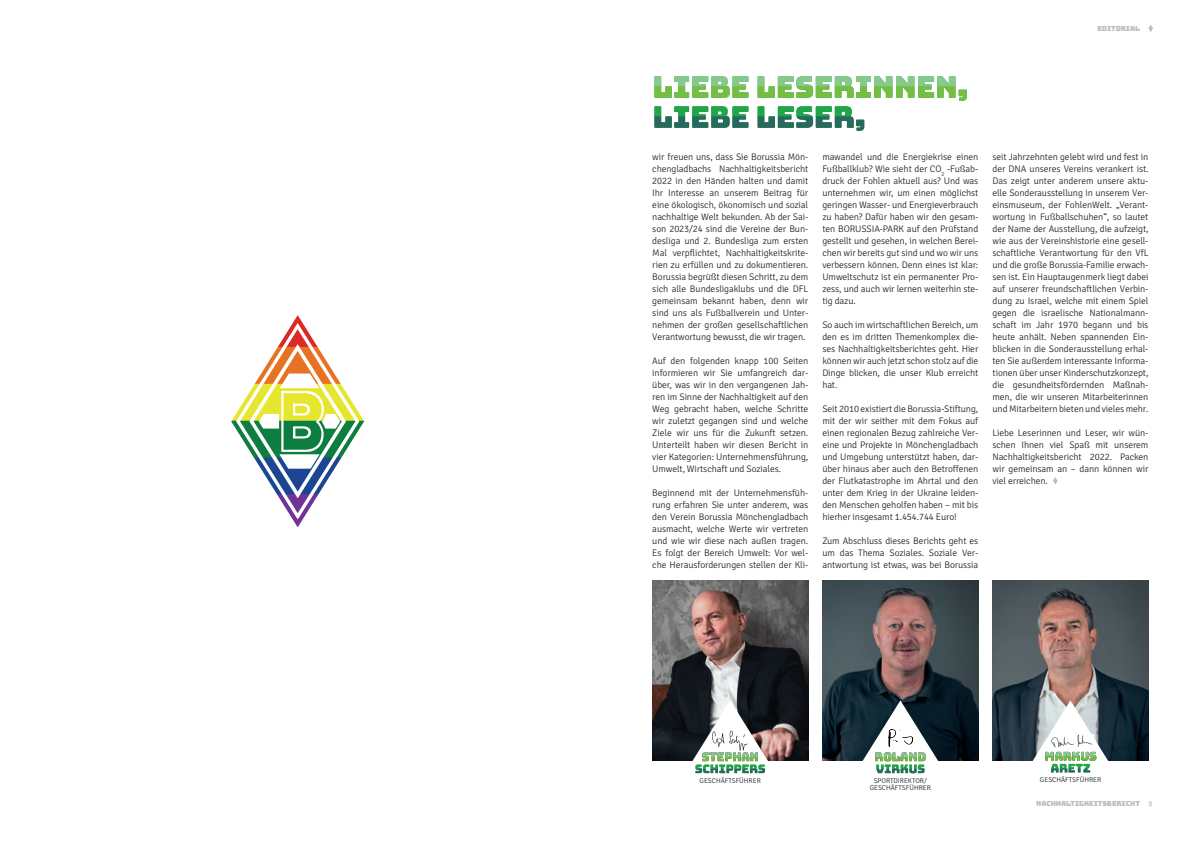
<style>
.page{position:relative;width:1191px;height:842px;background:#fff}
.page>*{position:absolute;margin:0;border:0;box-sizing:border-box;transform-origin:0 0}
.t1{font:300 9.5px/12px "Signika Negative";letter-spacing:-.01em;color:#231f20;text-align:justify}
.t2{font:300 7px/7px "Signika Negative";color:#161b21;text-align:center}
.t3{font:7px "Bungee";letter-spacing:-.01em;color:#bcbdc0}
.s1{color:#161b21}
.s2{font-family:"Signika";font-weight:700}
</style>
<div class="page">
<svg style="left:1148px;top:25px;width:5px;height:7px"></svg>
<svg style="left:1053px;top:477px;width:4px;height:7px"></svg>
<svg style="left:654px;top:76px;width:313px;height:55px"></svg>
<img style="left:834px;top:76px;width:121px;height:22px">
<img style="left:652px;top:580px;width:156px;height:180px">
<img style="left:992px;top:580px;width:156px;height:180px">
<img style="left:822px;top:580px;width:156px;height:180px">
<svg style="left:672px;top:700px;width:116px;height:74px"></svg>
<img style="left:709px;top:752px;width:49px;height:9px">
<svg style="left:842px;top:700px;width:116px;height:74px"></svg>
<img style="left:875px;top:752px;width:50px;height:9px">
<svg style="left:1012px;top:700px;width:116px;height:73px"></svg>
<img style="left:1056px;top:752px;width:40px;height:9px">
<img style="left:231px;top:315px;width:133px;height:212px">
<svg style="left:236px;top:323px;width:123px;height:196px"></svg>
<img style="left:711px;top:730px;width:37px;height:22px">
<img style="left:888px;top:730px;width:24px;height:17px">
<img style="left:1050px;top:734px;width:43px;height:13px">
<p class="t3" style="left:1097px;top:24px;width:44px">EDITORIAL</p>
<p class="t1" style="left:652px;top:151px;width:157px">wir freuen uns, dass Sie Borussia Mön&shy;chengladbachs Nachhaltigkeitsbericht 2022 in den Händen halten und damit Ihr Interesse an unserem Beitrag für eine ökologisch, ökonomisch und sozial nachhaltige Welt bekunden. Ab der Sai&shy;son 2023/24 sind die Vereine der Bun&shy;desliga und 2. Bundesliga zum ersten Mal verpflichtet, Nachhaltigkeitskrite&shy;rien zu erfüllen und zu dokumentieren.<br>Borussia begrüßt diesen Schritt, zu dem sich alle Bundesligaklubs und die DFL gemeinsam bekannt haben, denn wir sind uns als Fußballverein und Unter&shy;nehmen der großen gesellschaftlichen Verantwortung bewusst, die wir tragen.</p>
<p class="t1" style="left:652px;top:355px;width:157px">Auf den folgenden knapp 100 Seiten informieren wir Sie umfangreich dar&shy;über, was wir in den vergangenen Jah&shy;ren im Sinne der Nachhaltigkeit auf den Weg gebracht haben, welche Schritte wir zuletzt gegangen sind und welche Ziele wir uns für die Zukunft setzen.<br>Unterteilt haben wir diesen Bericht in vier Kategorien: Unternehmensführung, Umwelt, Wirtschaft und Soziales.</p>
<p class="t1" style="left:652px;top:487px;width:157px">Beginnend mit der Unternehmensfüh&shy;rung erfahren Sie unter anderem, was den Verein Borussia Mönchengladbach ausmacht, welche Werte wir vertreten und wie wir diese nach außen tragen.<br>Es folgt der Bereich Umwelt: Vor wel&shy;che Herausforderungen stellen der Kli-</p>
<p class="t1" style="left:822px;top:151px;width:157px">mawandel und die Energiekrise einen Fußballklub? Wie sieht der CO<sub>2</sub> -Fußab&shy;druck der Fohlen aktuell aus? Und was unternehmen wir, um einen möglichst geringen Wasser- und Energieverbrauch zu haben? Dafür haben wir den gesam&shy;ten BORUSSIA-PARK auf den Prüfstand gestellt und gesehen, in welchen Berei&shy;chen wir bereits gut sind und wo wir uns verbessern können. Denn eines ist klar:<br>Umweltschutz ist ein permanenter Pro&shy;zess, und auch wir lernen weiterhin ste&shy;tig dazu.</p>
<p class="t1" style="left:822px;top:319px;width:157px">So auch im wirtschaftlichen Bereich, um den es im dritten Themenkomplex die&shy;ses Nachhaltigkeitsberichtes geht. Hier können wir auch jetzt schon stolz auf die Dinge blicken, die unser Klub erreicht hat.</p>
<p class="t1" style="left:822px;top:403px;width:157px">Seit 2010 existiert die Borussia-Stiftung, mit der wir seither mit dem Fokus auf einen regionalen Bezug zahlreiche Ver&shy;eine und Projekte in Mönchengladbach und Umgebung unterstützt haben, dar&shy;über hinaus aber auch den Betroffenen der Flutkatastrophe im Ahrtal und den unter dem Krieg in der Ukraine leiden&shy;den Menschen geholfen haben – mit bis hierher insgesamt <span class="s1">1.454.744 Euro</span>!</p>
<p class="t1" style="left:822px;top:535px;width:157px">Zum Abschluss dieses Berichts geht es um das Thema Soziales. Soziale Ver&shy;antwortung ist etwas, was bei Borussia</p>
<p class="t1" style="left:992px;top:151px;width:157px">seit Jahrzehnten gelebt wird und fest in der DNA unseres Vereins verankert ist.<br>Das zeigt unter anderem unsere aktu&shy;elle Sonderausstellung in unserem Ver&shy;einsmuseum, der FohlenWelt. „Verant&shy;wortung in Fußballschuhen“, so lautet der Name der Ausstellung, die aufzeigt, wie aus der Vereinshistorie eine gesell&shy;schaftliche Verantwortung für den VfL und die große Borussia-Familie erwach&shy;sen ist. Ein Hauptaugenmerk liegt dabei auf unserer freundschaftlichen Verbin&shy;dung zu Israel, welche mit einem Spiel gegen die israelische Nationalmann&shy;schaft im Jahr 1970 begann und bis heute anhält. Neben spannenden Ein&shy;blicken in die Sonderausstellung erhal&shy;ten Sie außerdem interessante Informa&shy;tionen über unser Kinderschutzkonzept, die gesundheitsfördernden Maßnah&shy;men, die wir unseren Mitarbeiterinnen und Mitarbeitern bieten und vieles mehr.</p>
<p class="t1" style="left:992px;top:427px;width:157px">Liebe Leserinnen und Leser, wir wün&shy;schen Ihnen viel Spaß mit unserem Nachhaltigkeitsbericht 2022. Packen wir gemeinsam an – dann können wir viel erreichen.</p>
<p class="t2" style="left:699px;top:777px;width:63px">GESCHÄFTSFÜHRER</p>
<p class="t2" style="left:869px;top:777px;width:63px">SPORTDIREKTOR/<br>GESCHÄFTSFÜHRER</p>
<p class="t2" style="left:1040px;top:776px;width:63px">GESCHÄFTSFÜHRER</p>
<p class="t3" style="left:1036px;top:799px;width:117px">NACHHALTIGKEITSBERICHT <span class="s2">3</span></p>
</div>
